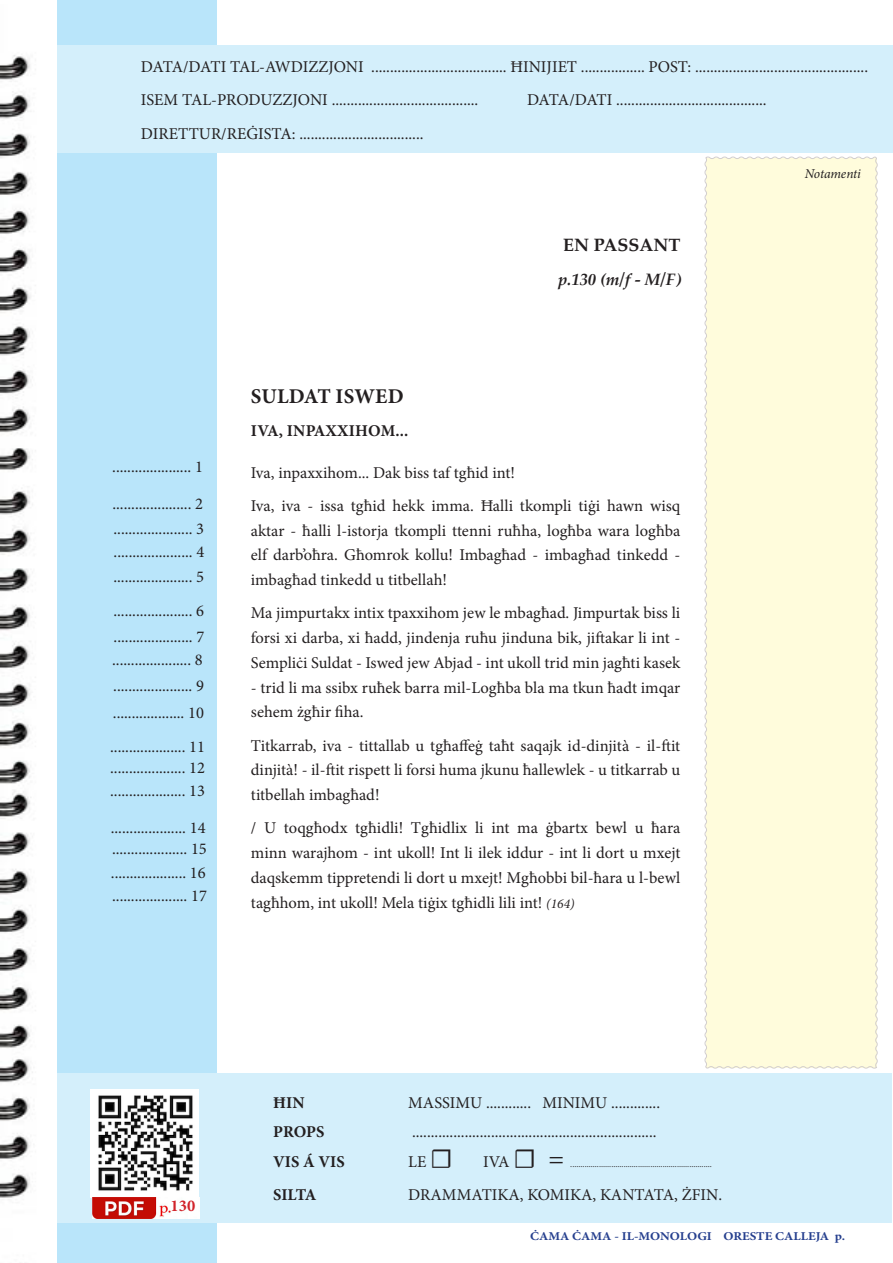
<style>
.page{position:relative;width:893px;height:1263px;background:#fff}
.page>*{position:absolute;margin:0;border:0;box-sizing:border-box;transform-origin:0 0}
.t1{font:700 21px "Minion Pro";letter-spacing:.01em;color:#231f20}
.t2{font:700 18px "Palatino";color:#231f20}
.t3{font:16.5px/24.8px "Minion Pro";color:#231f20;text-align:justify}
.t4{font:16.5px "Minion Pro";letter-spacing:-.05em;color:#231f20}
.t5{font:700 16.5px "Minion Pro";color:#231f20}
.t6{font:italic 700 16.5px "Palatino";color:#231f20}
.t7{font:700 16.5px "Minion Pro";color:#d1232a}
.t8{font:italic 13.5px "Minion Pro";letter-spacing:-.01em;color:#231f20}
.t9{font:700 12px "Minion Pro";color:#253f8e;scale:1.1 1}
.t10{font:9px "Minion Pro";color:#231f20}
.s1{font-style:italic;font-size:13.5px}
.s2{font-size:27px}
</style>
<div class="page">
<img style="left:0;top:55px;width:33px;height:1143px">
<div style="left:57px;top:0;width:160px;height:1263px;background:#b9e5fa"></div>
<div style="left:57px;top:1073px;width:834px;height:149px;background:#d4effb"></div>
<div style="left:57px;top:46px;width:836px;height:107px;background:#d4effb"></div>
<div style="left:704px;top:156px;width:174px;height:913px;background:#fffcdc"></div>
<img style="left:92px;top:1198px;width:107px;height:20px">
<svg style="left:90px;top:1089px;width:110px;height:109px"></svg>
<img style="left:92px;top:1090px;width:107px;height:106px">
<p class="t3" style="left:141px;top:50px;width:729px;line-height:33.3px">DATA/DATI TAL-AWDIZZJONI .................................... ĦINIJIET ................. POST: ..............................................<br>ISEM TAL-PRODUZZJONI .......................................</p>
<p class="t4" style="left:527px;top:89px;width:241px">DATA/DATI ........................................</p>
<p class="t3" style="left:141px;top:121px;width:284px">DIRETTUR/REĠISTA: .................................</p>
<p class="t2" style="left:563px;top:230px;width:119px">EN PASSANT</p>
<p class="t6" style="left:558px;top:265px;width:124px">p.130 (m/f - M/F)</p>
<p class="t3" style="left:112px;top:454px;width:92px">..................... 1</p>
<p class="t3" style="left:112px;top:491px;width:92px">..................... 2</p>
<p class="t3" style="left:114px;top:516px;width:92px">..................... 3</p>
<p class="t3" style="left:114px;top:539px;width:92px">..................... 4</p>
<p class="t3" style="left:113px;top:565px;width:92px">..................... 5</p>
<p class="t3" style="left:113px;top:599px;width:92px">..................... 6</p>
<p class="t3" style="left:114px;top:625px;width:92px">..................... 7</p>
<p class="t3" style="left:112px;top:647px;width:92px">..................... 8</p>
<p class="t3" style="left:113px;top:674px;width:92px">..................... 9</p>
<p class="t3" style="left:113px;top:700px;width:93px">................... 10</p>
<p class="t3" style="left:110px;top:734px;width:96px">.................... 11</p>
<p class="t3" style="left:110px;top:779px;width:96px">.................... 13</p>
<p class="t3" style="left:110px;top:756px;width:96px">.................... 12</p>
<p class="t3" style="left:111px;top:815px;width:96px">.................... 14</p>
<p class="t3" style="left:112px;top:836px;width:96px">.................... 15</p>
<p class="t3" style="left:112px;top:884px;width:96px">.................... 17</p>
<p class="t3" style="left:111px;top:860px;width:96px">.................... 16</p>
<p class="t1" style="left:251px;top:381px;width:154px">SULDAT ISWED</p>
<p class="t5" style="left:251px;top:419px;width:159px">IVA, INPAXXIHOM...</p>
<p class="t3" style="left:251px;top:456px;width:431px;line-height:33.3px">Iva, inpaxxihom... Dak biss taf tgħid int!<br>Iva, iva - issa tgħid hekk imma. Ħalli tkompli tiġi hawn wisq</p>
<p class="t3" style="left:251px;top:518px;width:431px">aktar - ħalli l-istorja tkompli ttenni ruħha, logħba wara logħba elf darb’oħra. Għomrok kollu! Imbagħad - imbagħad tinkedd - imbagħad tinkedd u titbellah!</p>
<p class="t3" style="left:251px;top:601px;width:431px">Ma jimpurtakx intix tpaxxihom jew le mbagħad. Jimpurtak biss li forsi xi darba, xi ħadd, jindenja ruħu jinduna bik, jiftakar li int - Sempliċi Suldat - Iswed jew Abjad - int ukoll trid min jagħti kasek</p>
<p class="t3" style="left:251px;top:675px;width:431px">- trid li ma ssibx ruħek barra mil-Logħba bla ma tkun ħadt imqar sehem żgħir fiha.</p>
<p class="t3" style="left:251px;top:733px;width:431px">Titkarrab, iva - tittallab u tgħaffeġ taħt saqajk id-dinjità - il-ftit dinjità! - il-ftit rispett li forsi huma jkunu ħallewlek - u titkarrab u titbellah imbagħad!</p>
<p class="t3" style="left:251px;top:816px;width:431px">/ U toqgħodx tgħidli! Tgħidlix li int ma ġbartx bewl u ħara minn warajhom - int ukoll! Int li ilek iddur - int li dort u mxejt daqskemm tippretendi li dort u mxejt! Mgħobbi bil-ħara u l-bewl tagħhom, int ukoll! Mela tiġix tgħidli lili int! <span class="s1">(164)</span></p>
<p class="t7" style="left:170px;top:1194px;width:26px">130</p>
<p class="t5" style="left:273px;top:1090px;width:33px">ĦIN</p>
<p class="t3" style="left:408px;top:1090px;width:253px">MASSIMU ............ MINIMU .............</p>
<p class="t5" style="left:273px;top:1120px;width:53px">PROPS</p>
<p class="t3" style="left:412px;top:1119px;width:246px">.................................................................</p>
<p class="t5" style="left:273px;top:1150px;width:73px">VIS Á VIS</p>
<p class="t3" style="left:408px;top:1149px;width:46px">LE <span class="s2">☐</span></p>
<p class="t3" style="left:483px;top:1149px;width:83px">IVA <span class="s2">☐ =</span></p>
<p class="t10" style="left:570px;top:1157px;width:143px">.....................................................................</p>
<p class="t5" style="left:273px;top:1183px;width:45px">SILTA</p>
<p class="t3" style="left:408px;top:1182px;width:315px">DRAMMATIKA, KOMIKA, KANTATA, ŻFIN.</p>
<p class="t8" style="left:805px;top:165px;width:58px">Notamenti</p>
<p class="t9" style="left:530px;top:1227px;width:288px">ĊAMA ĊAMA - IL-MONOLOGI ORESTE CALLEJA p.</p>
</div>
